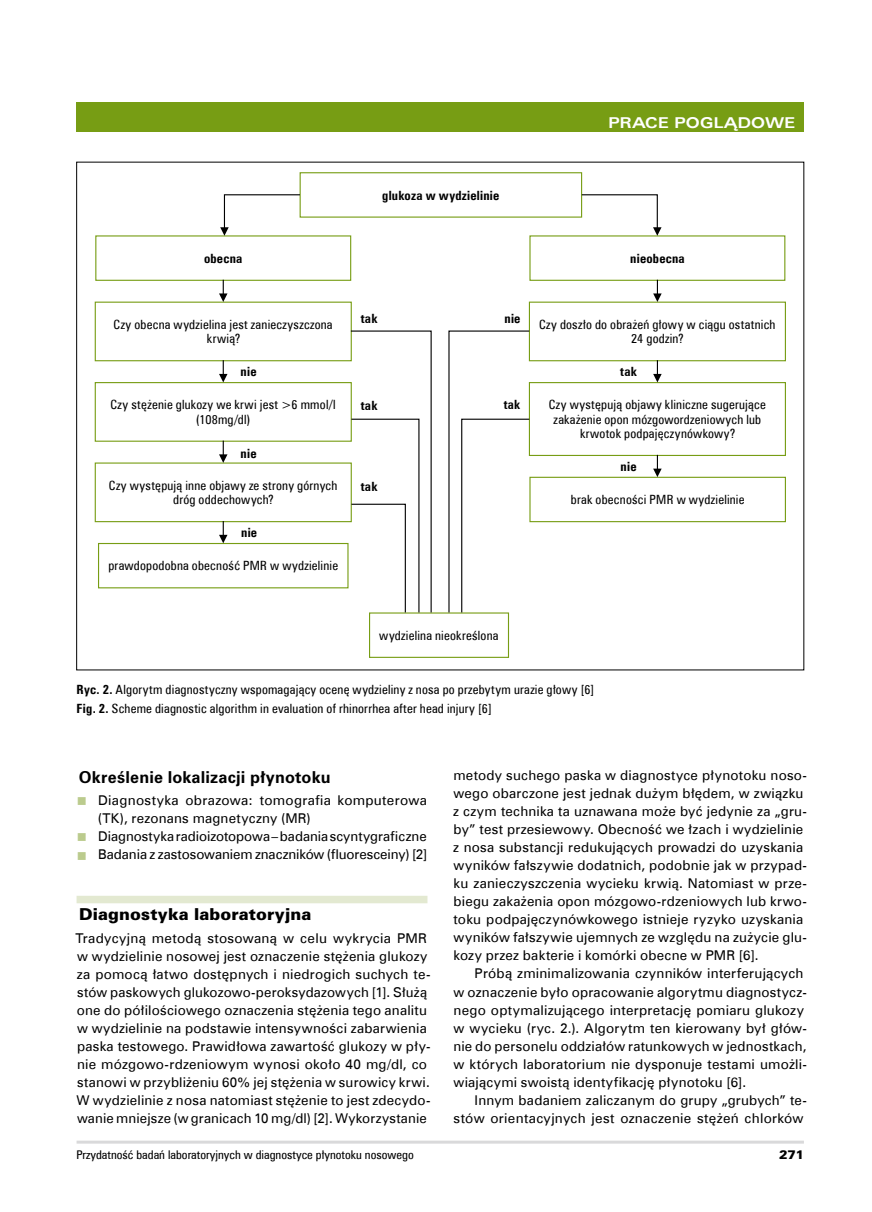
<style>
.page{position:relative;width:872px;height:1212px;background:#fff}
.page>*{position:absolute;margin:0;border:0;box-sizing:border-box;transform-origin:0 0}
.t1{font:700 15px "Zurich PL";letter-spacing:.01em;color:#000}
.t2{font:15px "Zurich Blk PL";letter-spacing:.01em;color:#000}
.t3{font:15px "Zurich Ex EU Bold";letter-spacing:.01em;color:#fff}
.t4{font:13.5px/18px "Zurich EU";letter-spacing:.015em;color:#000}
.t5{font:12.75px/14.2px "Zurich Cn EU Normal";letter-spacing:.02em;color:#000;text-align:center}
.t6{font:12.75px "Zurich Cn EU Bold";letter-spacing:.02em;color:#000}
.t7{font:12px "Zurich Cn EU Normal";color:#000;scale:1.04 1}
.t8{font:11.25px "Zurich Blk PL";color:#000;scale:1.04 1}
.s1{font-family:"Zurich Cn EU Bold"}
</style>
<div class="page">
<hr style="left:77px;top:1140px;width:727px;height:3px;background:#d9d9da">
<div style="left:77px;top:102px;width:727px;height:30px;background:#779d14"></div>
<div style="left:77px;top:896px;width:350px;height:7px;background:#e3e9d1"></div>
<div style="left:299px;top:172px;width:283px;height:46px;border:1px solid #779d14"></div>
<div style="left:95px;top:235px;width:256px;height:46px;border:1px solid #779d14"></div>
<div style="left:95px;top:302px;width:257px;height:59px;border:1px solid #779d14"></div>
<div style="left:369px;top:612px;width:140px;height:46px;border:1px solid #779d14"></div>
<div style="left:95px;top:382px;width:257px;height:60px;border:1px solid #779d14"></div>
<div style="left:95px;top:462px;width:257px;height:60px;border:1px solid #779d14"></div>
<div style="left:98px;top:543px;width:250px;height:45px;border:1px solid #779d14"></div>
<div style="left:529px;top:382px;width:257px;height:74px;border:1px solid #779d14"></div>
<div style="left:529px;top:477px;width:257px;height:45px;border:1px solid #779d14"></div>
<div style="left:529px;top:235px;width:256px;height:46px;border:1px solid #779d14"></div>
<div style="left:529px;top:302px;width:257px;height:59px;border:1px solid #779d14"></div>
<svg style="left:220px;top:194px;width:81px;height:42px"></svg>
<svg style="left:580px;top:194px;width:81px;height:42px"></svg>
<svg style="left:219px;top:280px;width:8px;height:22px"></svg>
<svg style="left:653px;top:280px;width:8px;height:22px"></svg>
<svg style="left:653px;top:360px;width:8px;height:22px"></svg>
<svg style="left:653px;top:455px;width:8px;height:22px"></svg>
<svg style="left:219px;top:360px;width:8px;height:22px"></svg>
<svg style="left:219px;top:441px;width:8px;height:22px"></svg>
<svg style="left:219px;top:521px;width:8px;height:22px"></svg>
<svg style="left:448px;top:330px;width:82px;height:283px"></svg>
<svg style="left:350px;top:330px;width:82px;height:283px"></svg>
<p class="t3" style="left:608px;top:113px;width:189px">PRACE POGLĄDOWE</p>
<p class="t6" style="left:204px;top:250px;width:40px">obecna</p>
<p class="t5" style="left:114px;top:317px;width:221px">Czy obecna wydzielina jest zanieczyszczona krwią?</p>
<p class="t6" style="left:241px;top:364px;width:17px">nie</p>
<p class="t5" style="left:110px;top:398px;width:227px">Czy stężenie glukozy we krwi jest &gt;6 mmol/l (108mg/dl)</p>
<p class="t6" style="left:241px;top:445px;width:17px">nie</p>
<p class="t5" style="left:109px;top:478px;width:230px">Czy występują inne objawy ze strony górnych dróg oddechowych?</p>
<p class="t6" style="left:241px;top:525px;width:17px">nie</p>
<p class="t5" style="left:108px;top:559px;width:231px">prawdopodobna obecność PMR w wydzielinie</p>
<p class="t6" style="left:382px;top:187px;width:119px">glukoza w wydzielinie</p>
<p class="t6" style="left:361px;top:311px;width:18px">tak</p>
<p class="t6" style="left:361px;top:398px;width:18px">tak</p>
<p class="t6" style="left:361px;top:478px;width:18px">tak</p>
<p class="t6" style="left:630px;top:250px;width:56px">nieobecna</p>
<p class="t6" style="left:504px;top:310px;width:17px">nie</p>
<p class="t6" style="left:504px;top:396px;width:18px">tak</p>
<p class="t5" style="left:539px;top:317px;width:238px">Czy doszło do obrażeń głowy w ciągu ostatnich<br>24 godzin?</p>
<p class="t6" style="left:620px;top:364px;width:18px">tak</p>
<p class="t5" style="left:549px;top:398px;width:218px">Czy występują objawy kliniczne sugerujące zakażenie opon mózgowordzeniowych lub krwotok podpajęczynówkowy?</p>
<p class="t6" style="left:620px;top:458px;width:17px">nie</p>
<p class="t5" style="left:571px;top:492px;width:175px">brak obecności PMR w wydzielinie</p>
<p class="t5" style="left:379px;top:628px;width:121px">wydzielina nieokreślona</p>
<p class="t5" style="left:77px;top:679px;width:519px;line-height:19.4px;text-align:left"><span class="s1">Ryc. 2.</span> Algorytm diagnostyczny wspomagający ocenę wydzieliny z nosa po przebytym urazie głowy [6]<br><span class="s1">Fig. 2.</span> Scheme diagnostic algorithm in evaluation of rhinorrhea after head injury [6]</p>
<p class="t1" style="left:79px;top:767px;width:253px">Określenie lokalizacji płynotoku</p>
<p class="t4" style="left:98px;top:791px;width:331px">Diagnostyka obrazowa: tomografia komputerowa (TK), rezonans magnetyczny (MR)<br>Diagnostyka radioizotopowa – badania scyntygraficzne Badania z zastosowaniem znaczników (fluoresceiny) [2]</p>
<p class="t2" style="left:79px;top:904px;width:234px">Diagnostyka laboratoryjna</p>
<p class="t4" style="left:75px;top:929px;width:356px">Tradycyjną metodą stosowaną w celu wykrycia PMR w wydzielinie nosowej jest oznaczenie stężenia glukozy za pomocą łatwo dostępnych i niedrogich suchych te&shy;stów paskowych glukozowo‑peroksydazowych [1]. Służą one do półilościowego oznaczenia stężenia tego analitu w wydzielinie na podstawie intensywności zabarwienia paska testowego. Prawidłowa zawartość glukozy w pły&shy;nie mózgowo‑rdzeniowym wynosi około 40 mg/dl, co stanowi w przybliżeniu 60% jej stężenia w surowicy krwi.<br>W wydzielinie z nosa natomiast stężenie to jest zdecydo&shy;wanie mniejsze (w granicach 10 mg/dl) [2]. Wykorzystanie</p>
<p class="t4" style="left:453px;top:766px;width:355px">metody suchego paska w diagnostyce płynotoku noso&shy;wego obarczone jest jednak dużym błędem, w związku z czym technika ta uznawana może być jedynie za „gru&shy;by” test przesiewowy. Obecność we łzach i wydzielinie z nosa substancji redukujących prowadzi do uzyskania wyników fałszywie dodatnich, podobnie jak w przypad&shy;ku zanieczyszczenia wycieku krwią. Natomiast w prze&shy;biegu zakażenia opon mózgowo‑rdzeniowych lub krwo&shy;toku podpajęczynówkowego istnieje ryzyko uzyskania wyników fałszywie ujemnych ze względu na zużycie glu&shy;kozy przez bakterie i komórki obecne w PMR [6].</p>
<p class="t4" style="left:453px;top:964px;width:355px;text-indent:21px">Próbą zminimalizowania czynników interferujących w oznaczenie było opracowanie algorytmu diagnostycz&shy;nego optymalizującego interpretację pomiaru glukozy w wycieku (ryc. 2.). Algorytm ten kierowany był głów&shy;nie do personelu oddziałów ratunkowych w jednostkach, w których laboratorium nie dysponuje testami umożli&shy;wiającymi swoistą identyfikację płynotoku [6].</p>
<p class="t4" style="left:453px;top:1091px;width:355px;text-align:right">Innym badaniem zaliczanym do grupy „grubych” te&shy;stów orientacyjnych jest oznaczenie stężeń chlorków</p>
<p class="t7" style="left:77px;top:1147px;width:326px">Przydatność badań laboratoryjnych w diagnostyce płynotoku nosowego</p>
<p class="t8" style="left:779px;top:1147px;width:25px">271</p>
</div>
